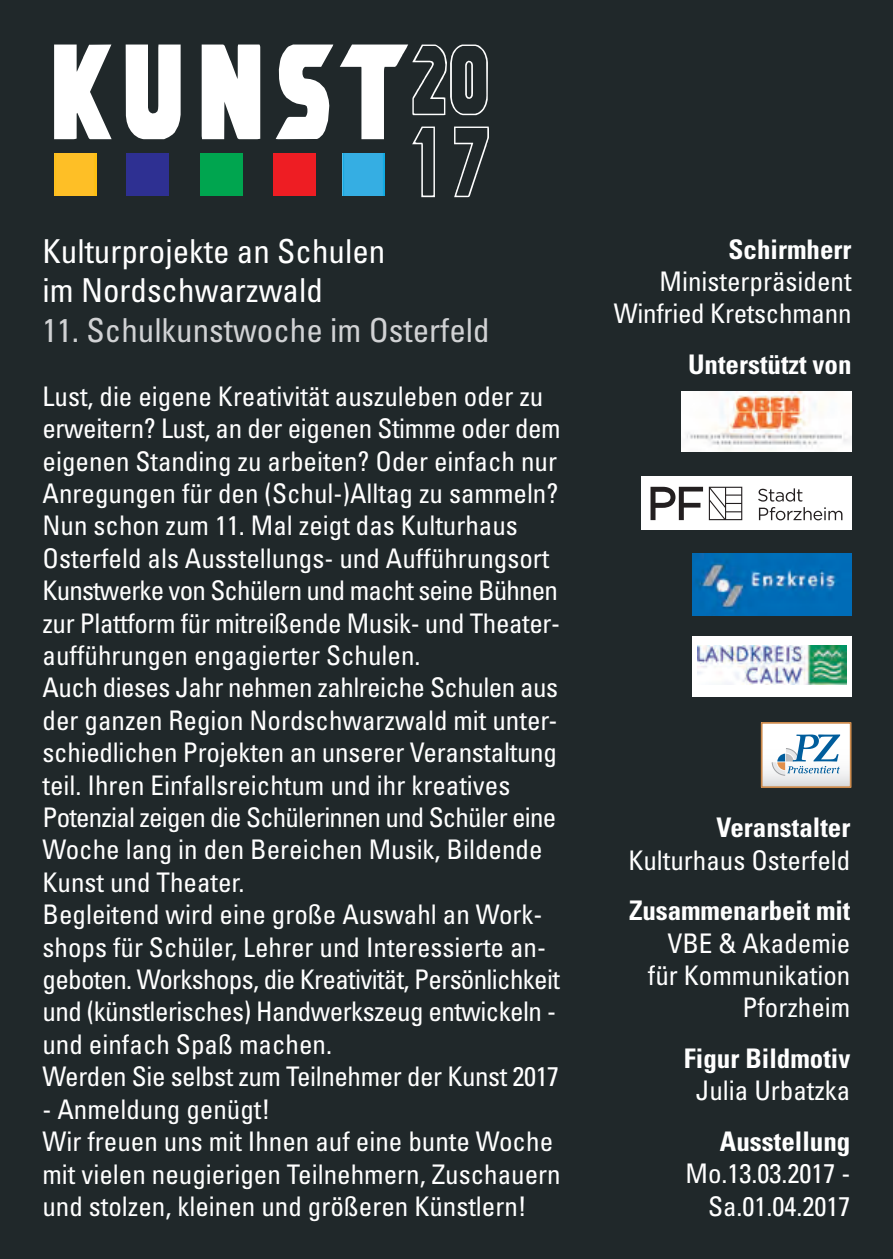
<style>
.page{position:relative;width:893px;height:1259px;background:#20282a}
.page>*{position:absolute;margin:0;border:0;box-sizing:border-box;transform-origin:0 0}
.t1{font:81.9px/81.9px "Umbro Outline";color:#fff}
.t2{font:condensed 33px/39.6px "Univers";color:#fff}
.t3{font:condensed 33px "Univers";color:#d1d2d4}
.t4{font:condensed 27px/32.4px "Univers";color:#fff;text-align:right}
.t5{font:700 condensed 27px "Univers";color:#fff}
</style>
<div class="page">
<div style="left:762px;top:723px;width:89px;height:64px;background:linear-gradient(to bottom,#fff,#ebeced)"></div>
<div style="left:761px;top:722px;width:90px;height:66px;border:2px solid #cd8b4d"></div>
<svg style="left:772px;top:734px;width:68px;height:42px"></svg>
<img style="left:682px;top:392px;width:170px;height:59px">
<div style="left:641px;top:476px;width:211px;height:54px;background:#fff"></div>
<svg style="left:758px;top:488px;width:44px;height:13px"></svg>
<svg style="left:759px;top:507px;width:83px;height:13px"></svg>
<svg style="left:650px;top:487px;width:53px;height:33px"></svg>
<svg style="left:709px;top:487px;width:33px;height:33px"></svg>
<img style="left:692px;top:553px;width:160px;height:62px">
<div style="left:692px;top:636px;width:160px;height:60px;background:#fff"></div>
<img style="left:697px;top:646px;width:150px;height:38px">
<img style="left:54px;top:45px;width:354px;height:94px">
<div style="left:274px;top:153px;width:42px;height:42px;background:#ee1d23"></div>
<div style="left:201px;top:153px;width:42px;height:42px;background:#00a54f"></div>
<img style="left:343px;top:153px;width:42px;height:42px">
<img style="left:54px;top:153px;width:42px;height:42px">
<div style="left:126px;top:153px;width:42px;height:42px;background:#2e3092"></div>
<h1 class="t1" style="left:411px;top:43px;width:81px">20<br>17</h1>
<p class="t2" style="left:43px;top:234px;width:344px">Kulturprojekte an Schulen im Nordschwarzwald</p>
<p class="t3" style="left:43px;top:318px;width:449px">11. Schulkunstwoche im Osterfeld</p>
<p class="t4" style="left:42px;top:382px;width:520px;text-align:left">Lust, die eigene Kreativität auszuleben oder zu erweitern? Lust, an der eigenen Stimme oder dem eigenen Standing zu arbeiten? Oder einfach nur Anregungen für den (Schul-)Alltag zu sammeln?<br>Nun schon zum 11. Mal zeigt das Kulturhaus Osterfeld als Ausstellungs- und Aufführungsort Kunstwerke von Schülern und macht seine Bühnen zur Plattform für mitreißende Musik- und Theater - aufführungen engagierter Schulen.<br>Auch dieses Jahr nehmen zahlreiche Schulen aus der ganzen Region Nordschwarzwald mit unter&shy;schiedlichen Projekten an unserer Veranstaltung teil. Ihren Einfallsreichtum und ihr kreatives Potenzial zeigen die Schülerinnen und Schüler eine Woche lang in den Bereichen Musik, Bildende Kunst und Theater.<br>Begleitend wird eine große Auswahl an Work&shy;shops für Schüler, Lehrer und Interessierte an&shy;geboten. Workshops, die Kreativität, Persönlich keit und (künstlerisches) Handwerkszeug entwickeln - und einfach Spaß machen.<br>Werden Sie selbst zum Teilnehmer der Kunst 2017</p>
<p class="t4" style="left:42px;top:1095px;width:520px;text-align:left">- Anmeldung genügt!<br>Wir freuen uns mit Ihnen auf eine bunte Woche mit vielen neugierigen Teilnehmern, Zuschauern und stolzen, kleinen und größeren Künstlern!</p>
<p class="t5" style="left:729px;top:239px;width:124px">Schirmherr</p>
<p class="t4" style="left:614px;top:267px;width:239px">Ministerpräsident<br>Winfried Kretschmann</p>
<p class="t5" style="left:688px;top:354px;width:165px">Unterstützt von</p>
<p class="t5" style="left:716px;top:818px;width:136px">Veranstalter</p>
<p class="t4" style="left:628px;top:846px;width:223px">Kulturhaus Osterfeld</p>
<p class="t5" style="left:629px;top:900px;width:223px">Zusammenarbeit mit</p>
<p class="t4" style="left:648px;top:929px;width:204px">VBE &amp; Akademie für Kommunikation<br>Pforzheim</p>
<p class="t5" style="left:684px;top:1048px;width:168px">Figur Bildmotiv</p>
<p class="t4" style="left:696px;top:1076px;width:156px">Julia Urbatzka</p>
<p class="t5" style="left:720px;top:1131px;width:132px">Ausstellung</p>
<p class="t4" style="left:685px;top:1159px;width:166px">Mo.13.03.2017 -<br>Sa.01.04.2017</p>
</div>
